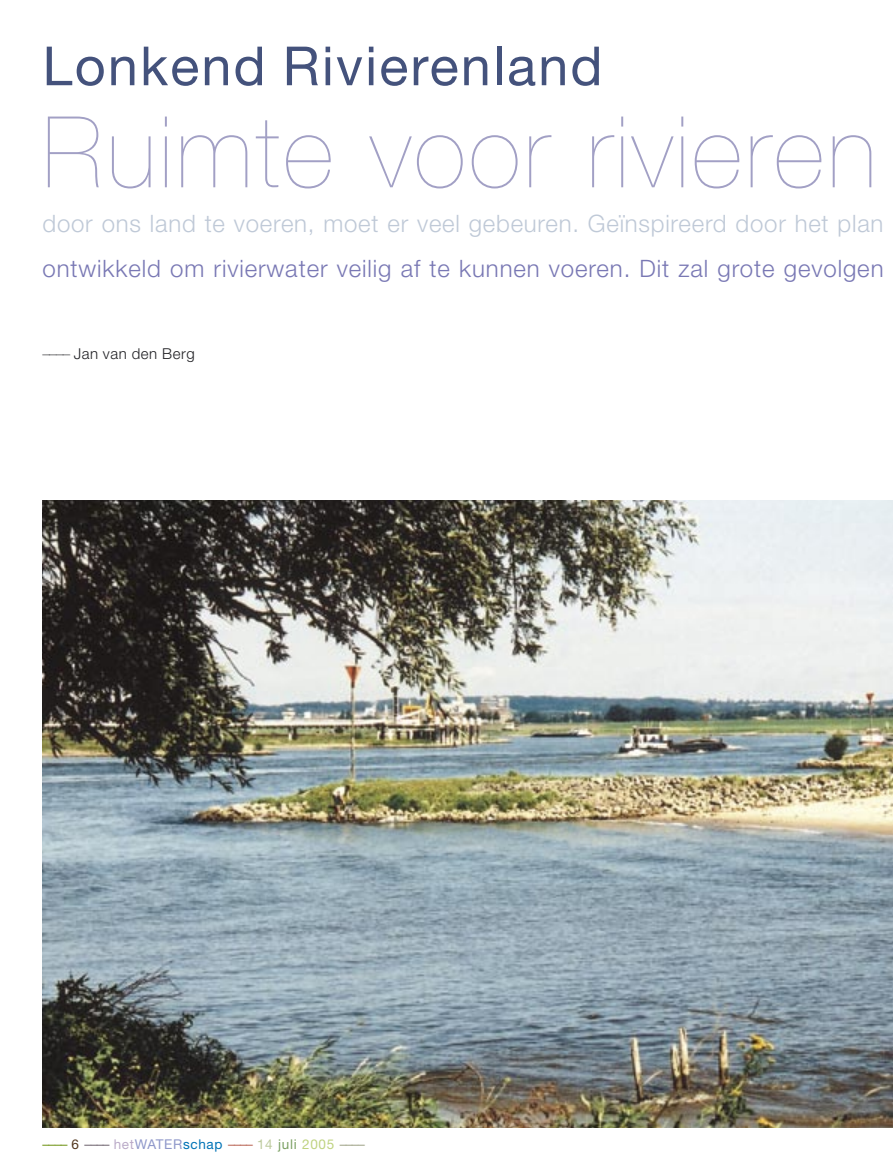
<style>
.page{position:relative;width:893px;height:1170px;background:#fff}
.page>*{position:absolute;margin:0;border:0;box-sizing:border-box;transform-origin:0 0}
.Hoofdartikel__KOP{font:200 99px "Helvetica Neue";letter-spacing:.035em;color:#a2a0c5}
.Chapeau{font:54px "Helvetica Neue";letter-spacing:.04em;color:#44527c}
.Hoofdartikel__KOP-2{font:300 24px "Helvetica Neue";letter-spacing:.04em;color:#7978b4}
.Hoofdartikel__KOP-3{font:300 24px "Helvetica Neue";letter-spacing:.03em;color:#bfc9d7}
.Bodytekst{font:300 15px "Helvetica Neue";letter-spacing:.04em;color:#212125}
.Normaal{font:13.5px "Helvetica Neue";letter-spacing:.05em;color:#8f98ca}
.s1{font-weight:100}
.s2{color:#7b9c29}
.s3{color:#52371e}
.s4{color:#7b717b}
.s5{color:#bbabc8}
.s6{color:#0073b6}
.s7{color:#be7061}
.s8{color:#bcca9d}
.s9{color:#799f61}
.s10{color:#bfd381}
.s11{color:#a7ab91}
</style>
<div class="page">
<img style="left:43px;top:500px;width:850px;height:627px">
<p class="Chapeau" style="left:43px;top:34px;width:561px">Lonkend Rivierenland</p>
<p class="Hoofdartikel__KOP" style="left:43px;top:95px;width:836px">Ruimte voor rivieren</p>
<p class="Hoofdartikel__KOP-3" style="left:43px;top:209px;width:842px">door ons land te voeren, moet er veel gebeuren. Geïnspireerd door het plan</p>
<p class="Hoofdartikel__KOP-2" style="left:43px;top:254px;width:842px">ontwikkeld om rivierwater veilig af te kunnen voeren. Dit zal grote gevolgen</p>
<p class="Bodytekst" style="left:43px;top:344px;width:154px"><span class="s1">––––</span> Jan van den Berg</p>
<p class="Normaal" style="left:43px;top:1135px;width:324px"><span class="s2">––––</span> <span class="s3">6</span> <span class="s4">––––</span> <span class="s5">het</span>WATER<span class="s6">schap</span> <span class="s7">––––</span> <span class="s8">14</span> <span class="s9">juli</span> <span class="s10">2005</span> <span class="s11">––––</span></p>
</div>
